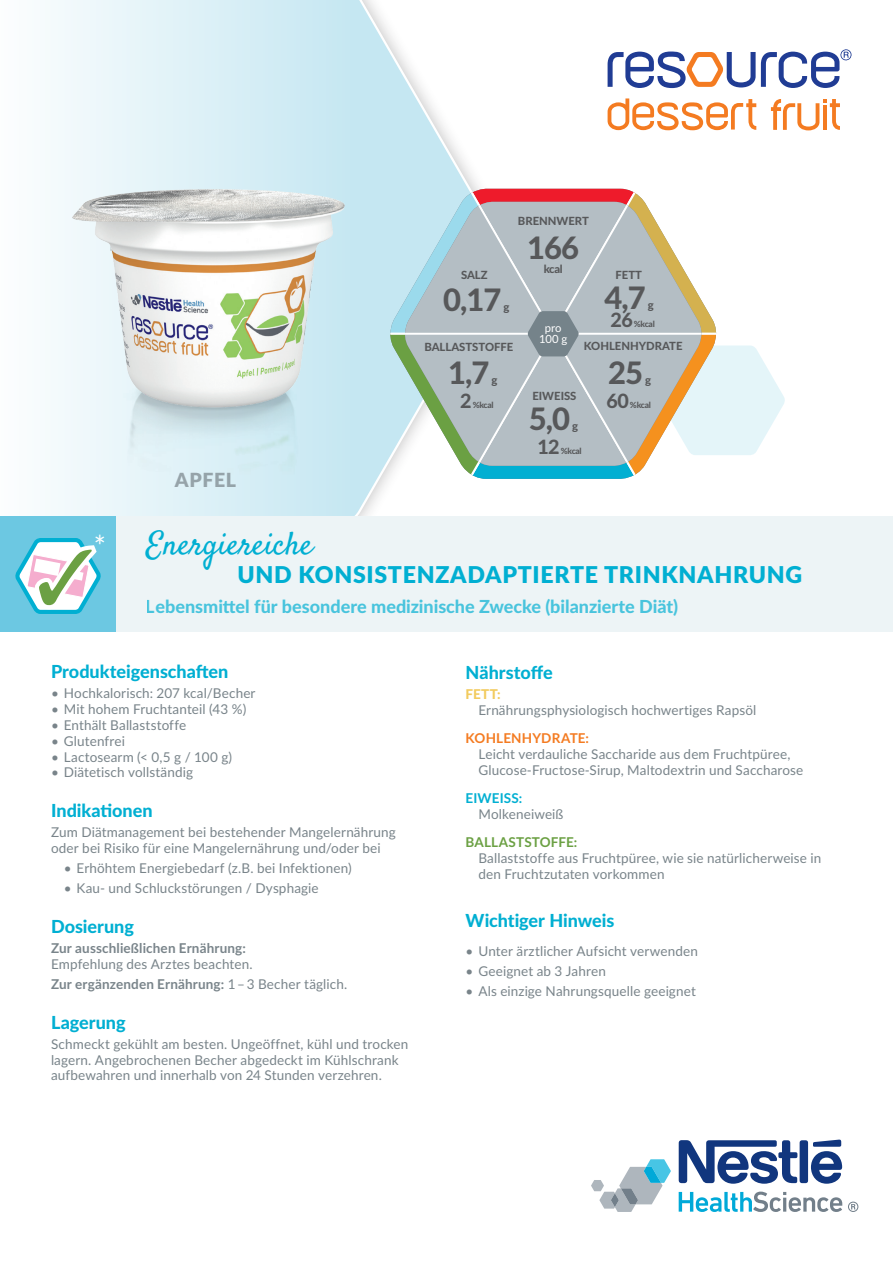
<style>
.page{position:relative;width:893px;height:1263px;background:#fff}
.page>*{position:absolute;margin:0;border:0;box-sizing:border-box;transform-origin:0 0}
.t1{font:32.55px "Satisfy";color:#01afd2}
.t2{font:800 30.9px "Lato";letter-spacing:-.03em;color:#57585a}
.t3{font:29.7px "Lato";color:#fff}
.t4{font:900 23.1px "Lato";letter-spacing:.03em;color:#01afd2}
.t5{font:800 19.65px "Lato";color:#57585a}
.t6{font:900 19.5px "Lato";letter-spacing:.03em;color:#79848a}
.t7{font:800 18px "Lato";color:#01afd2}
.t8{font:13.5px/15.8px "Lato";letter-spacing:.01em;color:#79848a}
.t9{font:700 13.5px "Lato";letter-spacing:.01em;color:#79848a}
.t10{font:700 13.5px "Lato";letter-spacing:.01em;color:#f47b21}
.t11{font:700 13.5px "Lato";letter-spacing:.01em;color:#6ba043}
.t12{font:700 13.5px "Lato";letter-spacing:.01em;color:#01afd2}
.t13{font:800 13.5px "Lato";color:#f2cb5e}
.t14{font:800 11.25px "Lato";color:#57585a}
.t15{font:11.25px/11.2px "Lato";color:#fff;text-align:center}
.t16{font:800 8.4px "Lato";letter-spacing:-.03em;color:#57585a}
.s1{color:#6ba043}
.s2{font-weight:700}
</style>
<div class="page">
<svg style="left:354px;top:0;width:154px;height:516px"></svg>
<div style="left:51px;top:516px;width:842px;height:115px;background:#edf4f6"></div>
<div style="left:0;top:516px;width:116px;height:115px;background:#6cc8e2"></div>
<svg style="left:591px;top:1159px;width:80px;height:53px"></svg>
<svg style="left:679px;top:1191px;width:163px;height:21px"></svg>
<svg style="left:679px;top:1139px;width:163px;height:45px"></svg>
<svg style="left:848px;top:1201px;width:10px;height:11px"></svg>
<svg style="left:608px;top:49px;width:244px;height:39px"></svg>
<div style="left:0;top:0;width:354px;height:516px;background:linear-gradient(to right,#fdfefe,#c5e7f2)"></div>
<svg style="left:15px;top:538px;width:86px;height:76px"></svg>
<svg style="left:386px;top:189px;width:399px;height:290px"></svg>
<img style="left:111px;top:442px;width:195px;height:59px">
<img style="left:66px;top:169px;width:282px;height:273px">
<svg style="left:771px;top:99px;width:69px;height:31px"></svg>
<hr style="left:823px;top:106px;width:4px;height:24px;background:#f47b21">
<svg style="left:608px;top:98px;width:148px;height:32px"></svg>
<p class="t14" style="left:518px;top:212px;width:72px">BRENNWERT</p>
<h2 class="t2" style="left:527px;top:225px;width:54px">166</h2>
<p class="t14" style="left:544px;top:261px;width:20px">kcal</p>
<p class="t14" style="left:461px;top:267px;width:28px">SALZ</p>
<h2 class="t2" style="left:443px;top:276px;width:60px">0,17</h2>
<p class="t14" style="left:615px;top:267px;width:28px">FETT</p>
<h2 class="t2" style="left:604px;top:274px;width:43px">4,7</h2>
<p class="t14" style="left:648px;top:296px;width:7px">g</p>
<p class="t14" style="left:503px;top:298px;width:7px">g</p>
<h3 class="t5" style="left:611px;top:305px;width:24px">26</h3>
<p class="t16" style="left:634px;top:318px;width:22px">%kcal</p>
<p class="t15" style="left:539px;top:321px;width:30px">pro<br>100 g</p>
<p class="t14" style="left:424px;top:339px;width:91px">BALLASTSTOFFE</p>
<p class="t14" style="left:584px;top:338px;width:100px">KOHLENHYDRATE</p>
<h3 class="t6" style="left:175px;top:465px;width:63px">APFEL</h3>
<h2 class="t2" style="left:448px;top:350px;width:43px">1,7</h2>
<p class="t14" style="left:492px;top:372px;width:7px">g</p>
<h2 class="t2" style="left:608px;top:350px;width:36px">25</h2>
<p class="t14" style="left:645px;top:372px;width:7px">g</p>
<h3 class="t5" style="left:460px;top:387px;width:13px">2</h3>
<p class="t16" style="left:473px;top:399px;width:22px">%kcal</p>
<p class="t14" style="left:532px;top:387px;width:46px">EIWEISS</p>
<h2 class="t2" style="left:529px;top:395px;width:43px">5,0</h2>
<p class="t14" style="left:572px;top:417px;width:7px">g</p>
<h3 class="t5" style="left:607px;top:387px;width:24px">60</h3>
<p class="t16" style="left:630px;top:399px;width:22px">%kcal</p>
<h3 class="t5" style="left:537px;top:432px;width:24px">12</h3>
<p class="t16" style="left:561px;top:444px;width:22px">%kcal</p>
<h1 class="t1" style="left:146px;top:524px;width:168px">Energiereiche</h1>
<h3 class="t3" style="left:94px;top:525px;width:14px">*</h3>
<h3 class="t4" style="left:36px;top:557px;width:768px"><span class="s1">✓</span> UND KONSISTENZADAPTIERTE TRINKNAHRUNG</h3>
<h3 class="t7" style="left:146px;top:593px;width:534px">Lebensmittel für besondere medizinische Zwecke (bilanzierte Diät)</h3>
<h3 class="t7" style="left:51px;top:658px;width:179px">Produkteigenschaften</h3>
<p class="t8" style="left:51px;top:685px;width:206px">• Hochkalorisch: 207 kcal/Becher</p>
<p class="t8" style="left:51px;top:701px;width:197px">• Mit hohem Fruchtanteil (43 %)</p>
<p class="t8" style="left:51px;top:717px;width:137px">• Enthält Ballaststoffe</p>
<p class="t8" style="left:51px;top:732px;width:75px">• Glutenfrei</p>
<p class="t8" style="left:51px;top:748px;width:183px">• Lactosearm (&lt; 0,5 g / 100 g)</p>
<p class="t8" style="left:51px;top:764px;width:144px">• Diätetisch vollständig</p>
<h3 class="t7" style="left:51px;top:797px;width:103px">Indikationen</h3>
<p class="t8" style="left:51px;top:824px;width:346px">Zum Diätmanagement bei bestehender Mangelernährung oder bei Risiko für eine Mangelernährung und/oder bei</p>
<p class="t8" style="left:64px;top:860px;width:289px">• Erhöhtem Energiebedarf (z.B. bei Infektionen)</p>
<p class="t8" style="left:64px;top:880px;width:256px">• Kau- und Schluckstörungen / Dysphagie</p>
<h3 class="t7" style="left:51px;top:913px;width:84px">Dosierung</h3>
<p class="t9" style="left:51px;top:938px;width:196px">Zur ausschließlichen Ernährung:</p>
<p class="t8" style="left:51px;top:953px;width:298px;line-height:20px">Empfehlung des Arztes beachten.<br><span class="s2">Zur ergänzenden Ernährung:</span> 1 – 3 Becher täglich.</p>
<h3 class="t7" style="left:51px;top:1009px;width:76px">Lagerung</h3>
<p class="t8" style="left:51px;top:1035px;width:359px">Schmeckt gekühlt am besten. Ungeöffnet, kühl und trocken lagern. Angebrochenen Becher abgedeckt im Kühlschrank aufbewahren und innerhalb von 24 Stunden verzehren.</p>
<h3 class="t7" style="left:466px;top:659px;width:89px">Nährstoffe</h3>
<p class="t13" style="left:466px;top:684px;width:36px">FETT:</p>
<p class="t8" style="left:478px;top:701px;width:280px">Ernährungsphysiologisch hochwertiges Rapsöl</p>
<p class="t10" style="left:466px;top:728px;width:125px">KOHLENHYDRATE:</p>
<p class="t8" style="left:478px;top:745px;width:327px">Leicht verdauliche Saccharide aus dem Fruchtpüree,<br>Glucose-Fructose-Sirup, Maltodextrin und Saccharose</p>
<p class="t12" style="left:466px;top:788px;width:58px">EIWEISS:</p>
<p class="t8" style="left:478px;top:805px;width:87px">Molkeneiweiß</p>
<p class="t11" style="left:466px;top:832px;width:113px">BALLASTSTOFFE:</p>
<p class="t8" style="left:478px;top:850px;width:344px">Ballaststoffe aus Fruchtpüree, wie sie natürlicherweise in den Fruchtzutaten vorkommen</p>
<h3 class="t7" style="left:466px;top:907px;width:150px">Wichtiger Hinweis</h3>
<p class="t8" style="left:466px;top:942px;width:234px">• Unter ärztlicher Aufsicht verwenden</p>
<p class="t8" style="left:466px;top:962px;width:142px">• Geeignet ab 3 Jahren</p>
<p class="t8" style="left:466px;top:982px;width:232px">• Als einzige Nahrungsquelle geeignet</p>
</div>
